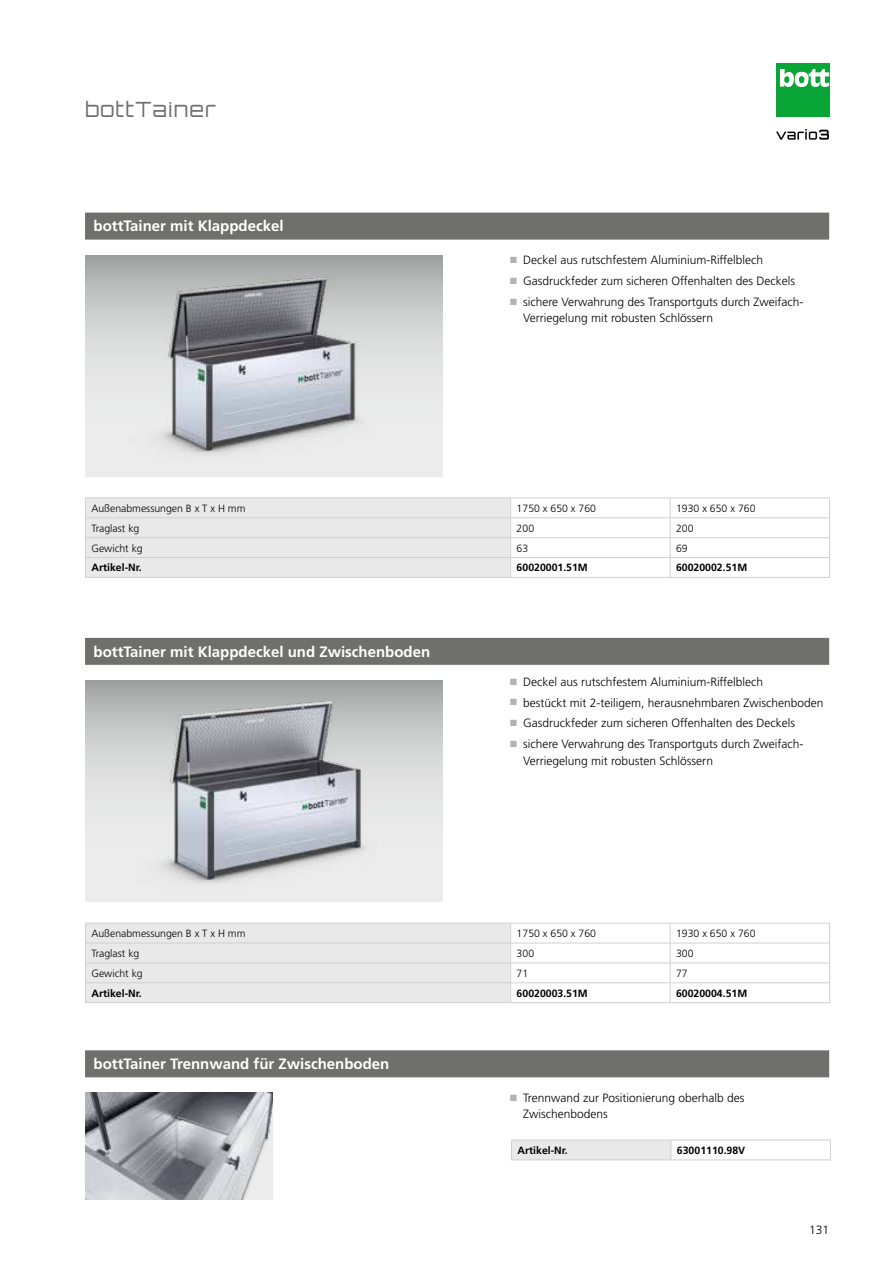
<style>
.page{position:relative;width:893px;height:1263px;background:#fff}
.page>*{position:absolute;margin:0;border:0;box-sizing:border-box;transform-origin:0 0}
.t1{font:300 21px "Orbitron CE";letter-spacing:.06em;color:#6f6f6e}
.t2{font:700 15px "Frutiger LT Pro";color:#fff}
.t3{font:300 12px/16.5px "Frutiger LT Pro";color:#000}
.t4{font:300 10.5px "Frutiger LT Pro";color:#000}
.t5{font:700 10.5px "Frutiger LT Pro";color:#000}
.s1{color:#b1b2b3}
</style>
<div class="page">
<div style="left:776px;top:64px;width:53px;height:53px;background:#0aa537"></div>
<svg style="left:780px;top:69px;width:49px;height:18px"></svg>
<svg style="left:776px;top:129px;width:53px;height:11px"></svg>
<svg style="left:85px;top:255px;width:357px;height:221px;background:#d3d3d3"></svg>
<svg style="left:85px;top:680px;width:357px;height:221px;background:#d9d9d9"></svg>
<img style="left:120px;top:258px;width:315px;height:218px">
<img style="left:85px;top:1093px;width:187px;height:106px">
<img style="left:128px;top:680px;width:315px;height:220px">
<div style="left:85px;top:213px;width:744px;height:27px;background:#6f6f6e"></div>
<div style="left:85px;top:638px;width:744px;height:27px;background:#6f6f6e"></div>
<div style="left:85px;top:1050px;width:744px;height:27px;background:#6f6f6e"></div>
<hr style="left:85px;top:497px;width:426px;height:1px;background:#cfd0d0">
<hr style="left:511px;top:497px;width:159px;height:1px;background:#cfd0d0">
<hr style="left:670px;top:497px;width:160px;height:1px;background:#cfd0d0">
<hr style="left:511px;top:517px;width:159px;height:1px;background:#cfd0d0">
<hr style="left:670px;top:517px;width:160px;height:1px;background:#cfd0d0">
<hr style="left:511px;top:537px;width:159px;height:1px;background:#cfd0d0">
<hr style="left:670px;top:537px;width:160px;height:1px;background:#cfd0d0">
<hr style="left:511px;top:557px;width:159px;height:1px;background:#cfd0d0">
<div style="left:85px;top:498px;width:426px;height:79px;background:#e9e9e9"></div>
<hr style="left:670px;top:557px;width:160px;height:1px;background:#cfd0d0">
<svg style="left:670px;top:498px;width:1px;height:79px"></svg>
<svg style="left:829px;top:498px;width:1px;height:79px"></svg>
<hr style="left:85px;top:577px;width:426px;height:1px;background:#cfd0d0">
<hr style="left:511px;top:577px;width:159px;height:1px;background:#cfd0d0">
<hr style="left:670px;top:577px;width:160px;height:1px;background:#cfd0d0">
<hr style="left:511px;top:923px;width:159px;height:1px;background:#cfd0d0">
<hr style="left:670px;top:923px;width:160px;height:1px;background:#cfd0d0">
<hr style="left:511px;top:943px;width:159px;height:1px;background:#cfd0d0">
<hr style="left:670px;top:943px;width:160px;height:1px;background:#cfd0d0">
<hr style="left:511px;top:962px;width:159px;height:1px;background:#cfd0d0">
<hr style="left:670px;top:962px;width:160px;height:1px;background:#cfd0d0">
<hr style="left:511px;top:982px;width:159px;height:1px;background:#cfd0d0">
<svg style="left:85px;top:923px;width:426px;height:79px;background:#e7e7e7"></svg>
<hr style="left:670px;top:982px;width:160px;height:1px;background:#cfd0d0">
<svg style="left:670px;top:923px;width:1px;height:79px"></svg>
<svg style="left:829px;top:924px;width:1px;height:78px"></svg>
<hr style="left:85px;top:1002px;width:426px;height:1px;background:#cfd0d0">
<hr style="left:511px;top:1002px;width:159px;height:1px;background:#cfd0d0">
<hr style="left:670px;top:1002px;width:160px;height:1px;background:#cfd0d0">
<div style="left:511px;top:1140px;width:160px;height:20px;background:#e9e9e9"></div>
<hr style="left:511px;top:1140px;width:160px;height:1px;background:#cfd0d0">
<svg style="left:511px;top:1141px;width:1px;height:18px"></svg>
<hr style="left:671px;top:1140px;width:160px;height:1px;background:#cfd0d0">
<svg style="left:671px;top:1140px;width:1px;height:19px"></svg>
<svg style="left:830px;top:1140px;width:1px;height:19px"></svg>
<hr style="left:511px;top:1159px;width:160px;height:1px;background:#cfd0d0">
<hr style="left:671px;top:1159px;width:160px;height:1px;background:#cfd0d0">
<h1 class="t1" style="left:85px;top:97px;width:132px">bottTainer</h1>
<p class="t2" style="left:94px;top:217px;width:192px">bottTainer mit Klappdeckel</p>
<p class="t3" style="left:510px;top:252px;width:254px"><span class="s1">■</span> Deckel aus rutschfestem Aluminium-Riffelblech</p>
<p class="t3" style="left:510px;top:273px;width:286px"><span class="s1">■</span> Gasdruckfeder zum sicheren Offenhalten des Deckels</p>
<p class="t3" style="left:523px;top:293px;width:282px;text-indent:-13px"><span class="s1">■</span> sichere Verwahrung des Transportguts durch Zweifach-<br>Verriegelung mit robusten Schlössern</p>
<p class="t4" style="left:91px;top:502px;width:156px">Außenabmessungen B x T x H mm</p>
<p class="t4" style="left:517px;top:502px;width:81px">1750 x 650 x 760</p>
<p class="t4" style="left:676px;top:502px;width:81px">1930 x 650 x 760</p>
<p class="t4" style="left:91px;top:522px;width:50px">Traglast kg</p>
<p class="t4" style="left:517px;top:522px;width:19px">200</p>
<p class="t4" style="left:676px;top:522px;width:19px">200</p>
<p class="t4" style="left:91px;top:542px;width:53px">Gewicht kg</p>
<p class="t4" style="left:517px;top:542px;width:13px">63</p>
<p class="t4" style="left:676px;top:542px;width:13px">69</p>
<p class="t5" style="left:91px;top:562px;width:52px">Artikel-Nr.</p>
<p class="t5" style="left:517px;top:562px;width:73px">60020001.51M</p>
<p class="t5" style="left:676px;top:562px;width:73px">60020002.51M</p>
<p class="t2" style="left:94px;top:643px;width:338px">bottTainer mit Klappdeckel und Zwischenboden</p>
<p class="t3" style="left:510px;top:673px;width:254px"><span class="s1">■</span> Deckel aus rutschfestem Aluminium-Riffelblech</p>
<p class="t3" style="left:510px;top:694px;width:315px"><span class="s1">■</span> bestückt mit 2-teiligem, herausnehmbaren Zwischenboden</p>
<p class="t3" style="left:510px;top:715px;width:286px"><span class="s1">■</span> Gasdruckfeder zum sicheren Offenhalten des Deckels</p>
<p class="t3" style="left:523px;top:736px;width:282px;text-indent:-13px"><span class="s1">■</span> sichere Verwahrung des Transportguts durch Zweifach-<br>Verriegelung mit robusten Schlössern</p>
<p class="t4" style="left:91px;top:927px;width:156px">Außenabmessungen B x T x H mm</p>
<p class="t4" style="left:517px;top:927px;width:81px">1750 x 650 x 760</p>
<p class="t4" style="left:676px;top:927px;width:81px">1930 x 650 x 760</p>
<p class="t4" style="left:91px;top:947px;width:50px">Traglast kg</p>
<p class="t4" style="left:517px;top:947px;width:19px">300</p>
<p class="t4" style="left:676px;top:947px;width:19px">300</p>
<p class="t4" style="left:91px;top:967px;width:53px">Gewicht kg</p>
<p class="t4" style="left:517px;top:967px;width:13px">71</p>
<p class="t4" style="left:676px;top:967px;width:13px">77</p>
<p class="t5" style="left:91px;top:987px;width:52px">Artikel-Nr.</p>
<p class="t5" style="left:517px;top:987px;width:73px">60020003.51M</p>
<p class="t5" style="left:676px;top:987px;width:73px">60020004.51M</p>
<p class="t2" style="left:94px;top:1055px;width:297px">bottTainer Trennwand für Zwischenboden</p>
<p class="t3" style="left:523px;top:1089px;width:223px;text-indent:-13px"><span class="s1">■</span> Trennwand zur Positionierung oberhalb des<br>Zwischenbodens</p>
<p class="t5" style="left:517px;top:1144px;width:52px">Artikel-Nr.</p>
<p class="t5" style="left:677px;top:1144px;width:70px">63001110.98V</p>
<p class="t3" style="left:809px;top:1221px;width:22px">131</p>
</div>
